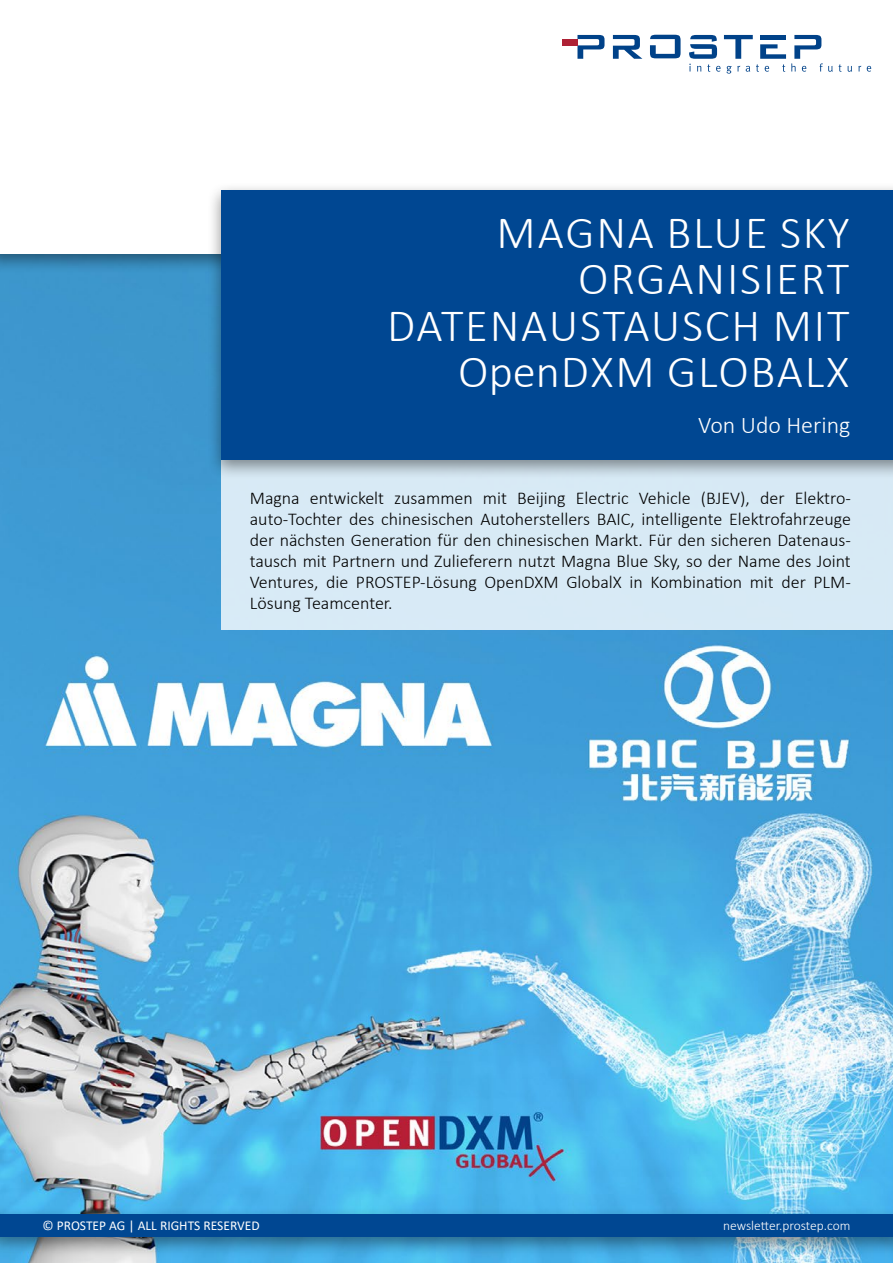
<style>
.page{position:relative;width:893px;height:1263px;background:#fff}
.page>*{position:absolute;margin:0;border:0;box-sizing:border-box;transform-origin:0 0}
.t1{font:300 46.5px/46.5px "Calibri";letter-spacing:.04em;color:#fff;text-align:right}
.t2{font:300 24px "Calibri";color:#fff}
.t3{font:300 18px/21px "Calibri";color:#000;text-align:justify}
.t4{font:13.5px "Calibri";color:#fff}
.t5{font:300 13.5px "Calibri";color:#fff}
</style>
<div class="page">
<img style="left:0;top:274px;width:893px;height:989px">
<div style="left:221px;top:425px;width:672px;height:205px;background:#d8eaf5"></div>
<div style="left:207px;top:182px;width:686px;height:298px;background:#000;opacity:.43"></div>
<div style="left:221px;top:190px;width:672px;height:269px;background:#004792"></div>
<svg style="left:650px;top:35px;width:31px;height:23px"></svg>
<svg style="left:577px;top:35px;width:27px;height:24px"></svg>
<svg style="left:613px;top:35px;width:29px;height:24px"></svg>
<div style="left:562px;top:39px;width:15px;height:6px;background:#ae2135"></div>
<svg style="left:839px;top:64px;width:3px;height:8px"></svg>
<svg style="left:848px;top:66px;width:4px;height:6px"></svg>
<svg style="left:858px;top:66px;width:3px;height:6px"></svg>
<svg style="left:867px;top:66px;width:4px;height:6px"></svg>
<svg style="left:689px;top:35px;width:144px;height:39px"></svg>
<hr style="left:760px;top:35px;width:26px;height:4px;background:#004289">
<div style="left:0;top:1206px;width:893px;height:51px;background:#000;opacity:.43"></div>
<div style="left:0;top:1214px;width:893px;height:23px;background:#004792"></div>
<h1 class="t1" style="left:387px;top:208px;width:464px">MAGNA BLUE SKY<br>ORGANISIERT<br>DATENAUSTAUSCH MIT<br>OpenDXM GLOBALX</h1>
<h2 class="t2" style="left:698px;top:410px;width:154px">Von Udo Hering</h2>
<p class="t3" style="left:250px;top:487px;width:603px">Magna entwickelt zusammen mit Beijing Electric Vehicle (BJEV), der Elektro&shy;auto-Tochter des chinesischen Autoherstellers BAIC, intelligente Elektrofahrzeuge der nächsten Generation für den chinesischen Markt. Für den sicheren Datenaus&shy;tausch mit Partnern und Zulieferern nutzt Magna Blue Sky, so der Name des Joint Ventures, die PROSTEP-Lösung OpenDXM GlobalX in Kombination mit der PLM-Lösung Teamcenter.</p>
<p class="t4" style="left:43px;top:1216px;width:219px">© PROSTEP AG | ALL RIGHTS RESERVED</p>
<p class="t5" style="left:723px;top:1217px;width:129px">newsletter.prostep.com</p>
</div>
